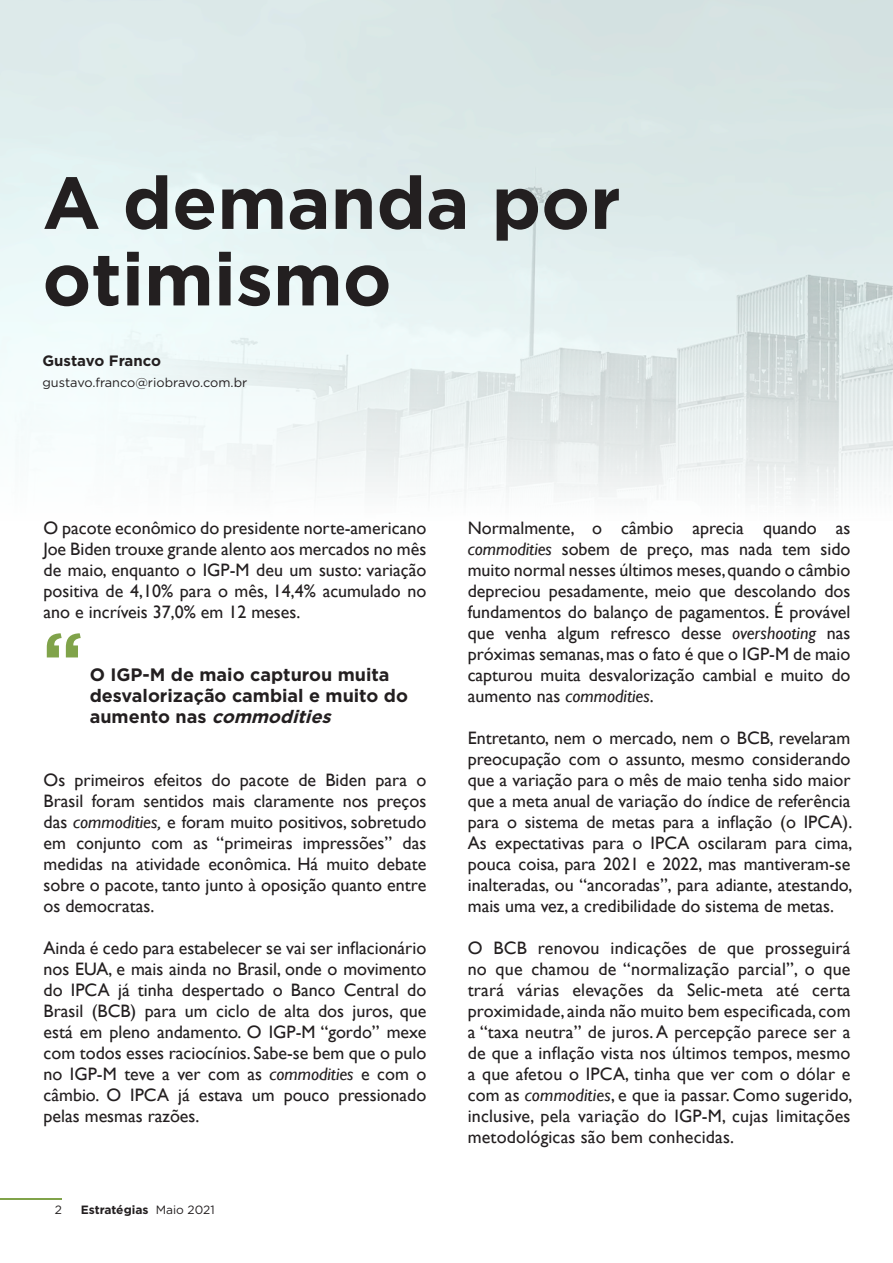
<style>
.page{position:relative;width:893px;height:1263px;background:#fff}
.page>*{position:absolute;margin:0;border:0;box-sizing:border-box;transform-origin:0 0}
.t1{font:700 75px "Gotham";color:#80a34a}
.t2{font:700 73.5px/76.5px "Gotham";color:#231f20}
.Texto_corrido{font:18px/21px "Gill Sans";color:#231f20;text-align:justify}
.t3{font:700 18px/21px "Gotham";color:#231f20}
.t4{font:700 15px "Gotham";color:#231f20}
.t5{font:12.75px "Gotham";color:#231f20}
.t6{font:700 12px "Gotham";color:#231f20}
.t7{font:12px "Gotham";color:#231f20}
.s1{font-style:italic}
.s2{font-weight:400}
</style>
<div class="page">
<hr style="left:0;top:1198px;width:62px;height:1px;background:#80a34a">
<img style="left:0;top:0;width:893px;height:502px">
<p class="t2" style="left:43px;top:164px;width:580px">A demanda por otimismo</p>
<p class="t4" style="left:43px;top:351px;width:120px">Gustavo Franco</p>
<p class="t5" style="left:43px;top:374px;width:206px">gustavo.franco@riobravo.com.br</p>
<p class="Texto_corrido" style="left:44px;top:518px;width:384px">O pacote econômico do presidente norte-americano Joe Biden trouxe grande alento aos mercados no mês de maio, enquanto o IGP-M deu um susto: variação positiva de 4,10% para o mês, 14,4% acumulado no ano e incríveis 37,0% em 12 meses.</p>
<p class="t1" style="left:43px;top:610px;width:42px">“</p>
<p class="t3" style="left:90px;top:664px;width:320px">O IGP-M de maio capturou muita desvalorização cambial e muito do a u m e n t o n a s <span class="s1">commodities</span></p>
<p class="Texto_corrido" style="left:44px;top:770px;width:384px">Os primeiros efeitos do pacote de Biden para o Brasil foram sentidos mais claramente nos preços das <span class="s1">commodities,</span> e foram muito positivos, sobretudo em conjunto com as “primeiras impressões” das medidas na atividade econômica. Há muito debate sobre o pacote, tanto junto à oposição quanto entre os democratas.</p>
<p class="Texto_corrido" style="left:44px;top:938px;width:384px">Ainda é cedo para estabelecer se vai ser inflacionário nos EUA, e mais ainda no Brasil, onde o movimento do IPCA já tinha despertado o Banco Central do Brasil (BCB) para um ciclo de alta dos juros, que está em pleno andamento. O IGP-M “gordo” mexe com todos esses raciocínios. Sabe-se bem que o pulo no IGP-M teve a ver com as <span class="s1">commodities</span> e com o câmbio. O IPCA já estava um pouco pressionado pelas mesmas razões.</p>
<p class="t7" style="left:55px;top:1202px;width:9px">2</p>
<p class="t6" style="left:81px;top:1202px;width:135px">Estratégias <span class="s2">Maio 2021</span></p>
<p class="Texto_corrido" style="left:468px;top:518px;width:384px">Normalmente, o câmbio aprecia quando as <span class="s1">commodities</span> sobem de preço, mas nada tem sido muito normal nesses últimos meses, quando o câmbio depreciou pesadamente, meio que descolando dos fundamentos do balanço de pagamentos. É provável que venha algum refresco desse <span class="s1">overshooting</span> nas próximas semanas, mas o fato é que o IGP-M de maio capturou muita desvalorização cambial e muito do aumento nas <span class="s1">commodities</span>.</p>
<p class="Texto_corrido" style="left:468px;top:728px;width:386px">Entretanto, nem o mercado, nem o BCB, revelaram preocupação com o assunto, mesmo considerando que a variação para o mês de maio tenha sido maior que a meta anual de variação do índice de referência para o sistema de metas para a inflação (o IPCA).<br>As expectativas para o IPCA oscilaram para cima, pouca coisa, para 2021 e 2022, mas mantiveram-se inalteradas, ou “ancoradas”, para adiante, atestando, mais uma vez, a credibilidade do sistema de metas.</p>
<p class="Texto_corrido" style="left:468px;top:938px;width:386px">O BCB renovou indicações de que prosseguirá no que chamou de “normalização parcial”, o que trará várias elevações da Selic-meta até certa proximidade, ainda não muito bem especificada, com a “taxa neutra” de juros. A percepção parece ser a de que a inflação vista nos últimos tempos, mesmo a que afetou o IPCA, tinha que ver com o dólar e com as <span class="s1">commodities</span>, e que ia passar. Como sugerido, inclusive, pela variação do IGP-M, cujas limitações metodológicas são bem conhecidas.</p>
</div>
